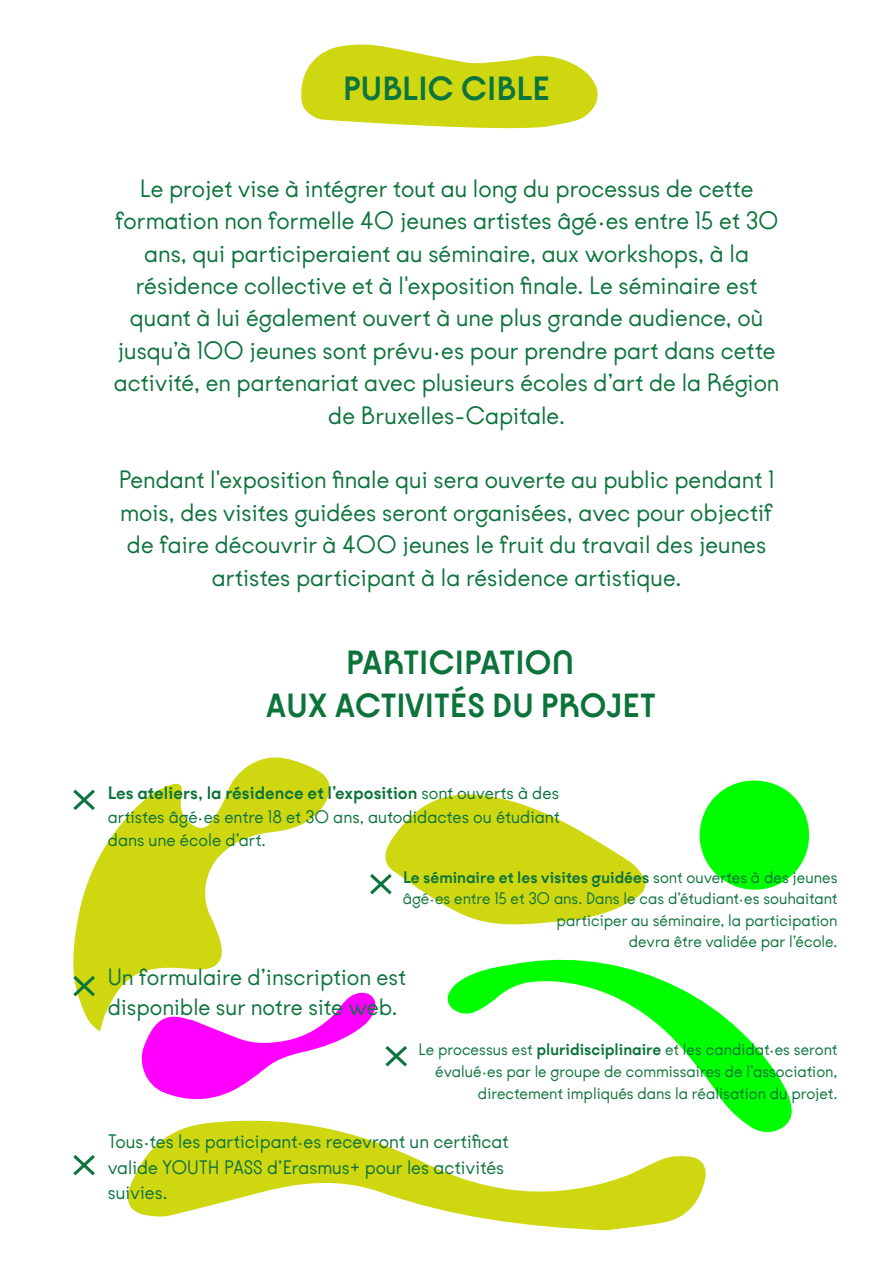
<style>
.page{position:relative;width:893px;height:1263px;background:#fff}
.page>*{position:absolute;margin:0;border:0;box-sizing:border-box;transform-origin:0 0}
.t1{font:700 36px/43.2px "Kobe 1.1";color:#0c733b;text-align:center}
.t2{font:700 36px "Kobe 1.1";color:#0c743d}
.t3{font:27px/32.4px "Kobe 1.1";color:#0c733b;text-align:center}
.t4{font:25.5px/30.6px "Kobe 1.1";color:#0c733b}
.t5{font:21px/25.2px "Kobe 1.1";color:#0c733b}
.t6{font:19.5px/23.4px "Kobe 1.1";color:#0c733b;text-align:justify}
.t7{font:18px/21.6px "Kobe 1.1";color:#0c733b;text-align:right}
.s1{font-weight:700}
</style>
<div class="page">
<svg style="left:73px;top:757px;width:257px;height:274px"></svg>
<svg style="left:447px;top:959px;width:345px;height:173px"></svg>
<svg style="left:137px;top:992px;width:239px;height:108px"></svg>
<svg style="left:127px;top:1114px;width:581px;height:116px"></svg>
<div style="left:700px;top:780px;width:109px;height:110px;background:#0f0;border-radius:50%"></div>
<svg style="left:301px;top:44px;width:297px;height:85px"></svg>
<svg style="left:73px;top:790px;width:22px;height:20px"></svg>
<svg style="left:73px;top:976px;width:22px;height:20px"></svg>
<svg style="left:73px;top:1155px;width:22px;height:20px"></svg>
<svg style="left:385px;top:1046px;width:22px;height:20px"></svg>
<svg style="left:370px;top:794px;width:276px;height:131px"></svg>
<h1 class="t2" style="left:343px;top:68px;width:208px">PUBLIC CIBLE</h1>
<p class="t3" style="left:114px;top:173px;width:667px">Le projet vise à intégrer tout au long du processus de cette formation non formelle 40 jeunes artistes âgé·es entre 15 et 30 ans, qui participeraient au séminaire, aux workshops, à la résidence collective et à l'exposition finale. Le séminaire est quant à lui également ouvert à une plus grande audience, où jusqu’à 100 jeunes sont prévu·es pour prendre part dans cette activité, en partenariat avec plusieurs écoles d’art de la Région de Bruxelles-Capitale.</p>
<p class="t3" style="left:119px;top:464px;width:657px">Pendant l'exposition finale qui sera ouverte au public pendant 1 mois, des visites guidées seront organisées, avec pour objectif de faire découvrir à 400 jeunes le fruit du travail des jeunes artistes participant à la résidence artistique.</p>
<h1 class="t1" style="left:266px;top:643px;width:392px">PARTICIPATION<br>AUX ACTIVITÉS DU PROJET</h1>
<p class="t6" style="left:108px;top:782px;width:453px"><span class="s1">Les ateliers, la résidence et l’exposition</span> sont ouverts à des artistes âgé·es entre 18 et 30 ans, autodidactes ou étudiant dans une école d’art.</p>
<p class="t7" style="left:403px;top:866px;width:436px"><span class="s1">Le séminaire et les visites guidées</span> sont ouvertes à des jeunes âgé·es entre 15 et 30 ans. Dans le cas d’étudiant·es souhaitant participer au séminaire, la participation<br>devra être validée par l’école.</p>
<p class="t4" style="left:108px;top:962px;width:300px">Un formulaire d’inscription est disponible sur notre site web.</p>
<p class="t7" style="left:418px;top:1039px;width:421px">Le processus est <span class="s1">pluridisciplinaire</span> et les candidat·es seront évalué·es par le groupe de commissaires de l’association, directement impliqués dans la réalisation du projet.</p>
<p class="t5" style="left:108px;top:1129px;width:402px">Tous·tes les participant·es recevront un certificat valide YOUTH PASS d’Erasmus+ pour les activités suivies.</p>
</div>
